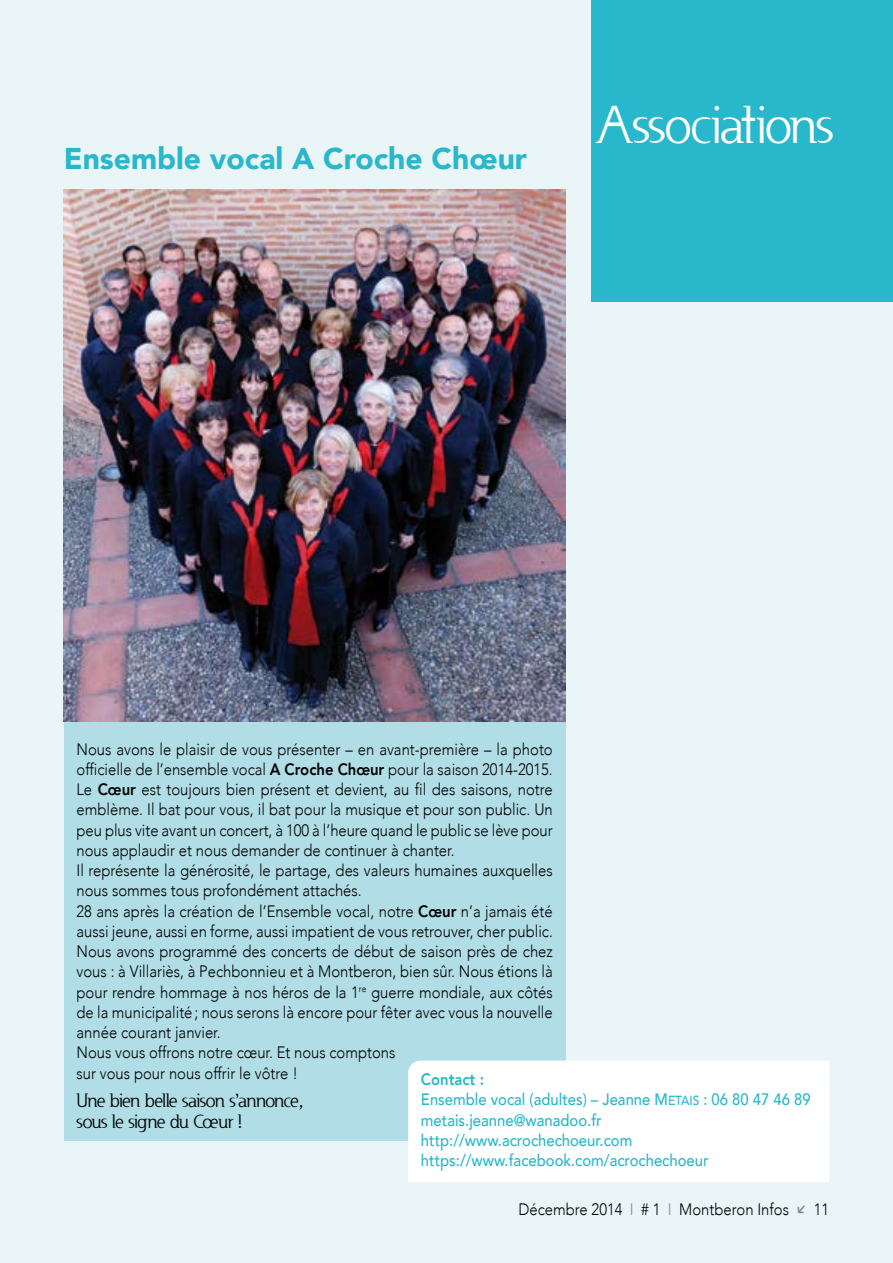
<style>
.page{position:relative;width:893px;height:1263px;background:#eaf5f7}
.page>*{position:absolute;margin:0;border:0;box-sizing:border-box;transform-origin:0 0}
.t1{font:49.5px "Usenet";letter-spacing:-.015em;color:#fff}
.t2{font:900 30px "Avenir";color:#28b7cb}
.t3{font:18px/21.8px "Usenet";letter-spacing:-.035em;color:#000}
.t4{font:300 16.5px/20.2px "Avenir";color:#000;scale:.9 1}
.t5{font:500 16.5px/20.2px "Avenir";color:#28b7cb;scale:.9 1}
.s1{font-weight:800}
.s2{font-family:"Avenir Medium SC800";font-weight:400}
.s3{font-family:"Avenir Medium SC800";font-weight:400;font-size:13.2px}
.s4{color:#8b8c8d}
</style>
<div class="page">
<div style="left:591px;top:0;width:302px;height:302px;background:#28b7cb"></div>
<div style="left:64px;top:722px;width:502px;height:419px;background:#b0dde6"></div>
<img style="left:64px;top:190px;width:502px;height:532px">
<div style="left:408px;top:1060px;width:421px;height:122px;background:#fff"></div>
<h2 class="t2" style="left:64px;top:132px;width:465px">Ensemble vocal A Croche Chœur</h2>
<h1 class="t1" style="left:595px;top:94px;width:240px">Associations</h1>
<p class="t4" style="left:77px;top:739px;width:531px">Nous avons le plaisir de vous présenter – en avant-première – la photo officielle de l’ensemble vocal <span class="s1">A Croche Chœur</span> pour la saison 2014-2015.<br>Le <span class="s1">Cœur</span> est toujours bien présent et devient, au fil des saisons, notre emblème. Il bat pour vous, il bat pour la musique et pour son public. Un peu plus vite avant un concert, à 100 à l’heure quand le public se lève pour nous applaudir et nous demander de continuer à chanter.<br>Il représente la générosité, le partage, des valeurs humaines auxquelles nous sommes tous profondément attachés.<br>28 ans après la création de l’Ensemble vocal, notre <span class="s1">Cœur</span> n’a jamais été aussi jeune, aussi en forme, aussi impatient de vous retrouver, cher public.<br>Nous avons programmé des concerts de début de saison près de chez vous : à Villariès, à Pechbonnieu et à Montberon, bien sûr. Nous étions là pour rendre hommage à nos héros de la 1<sup>re</sup> guerre mondiale, aux côtés de la municipalité; nous serons là encore pour fêter avec vous la nouvelle année courant janvier.<br>Nous vous offrons notre cœur. Et nous comptons<br>sur vous pour nous offrir le vôtre !</p>
<p class="t3" style="left:77px;top:1089px;width:227px">Une bien belle saison s’annonce, sous le signe du Cœur !</p>
<p class="t5" style="left:421px;top:1068px;width:435px"><span class="s1">Contact :<br></span>Ensemble vocal (adultes) – Jeanne <span class="s2">M</span><span class="s3">ETAIS</span> <span class="s2">:</span> 06 80 47 46 89 metais.jeanne@wanadoo.fr http://www.acrochechoeur.com https://www.facebook.com/acrochechoeur</p>
<p class="t4" style="left:518px;top:1199px;width:302px">Décembre 2014 <span class="s4">I</span> # 1 <span class="s4">I</span> Montberon Infos</p>
<p class="t4" style="left:814px;top:1199px;width:19px">11</p>
</div>
